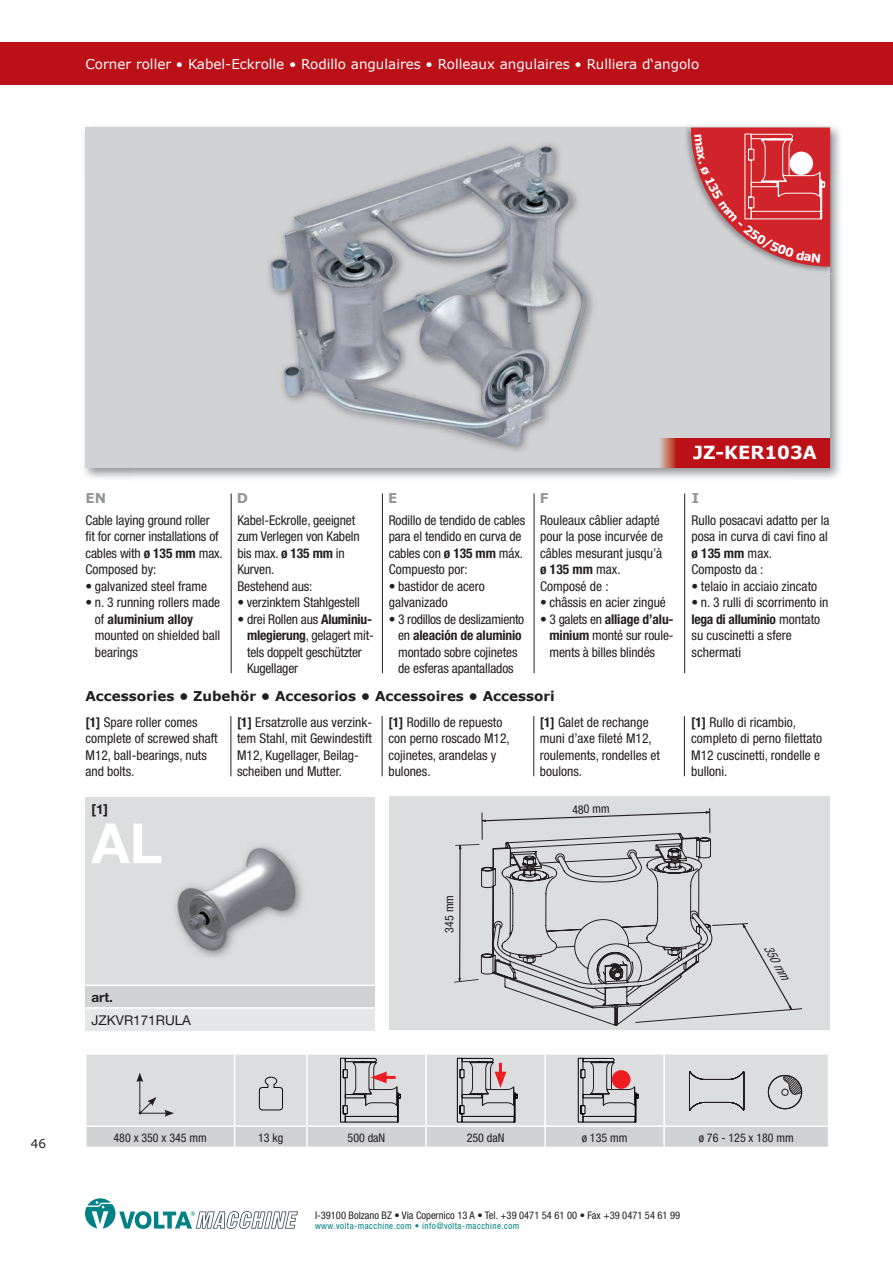
<style>
.page{position:relative;width:893px;height:1263px;background:#fff}
.page>*{position:absolute;margin:0;border:0;box-sizing:border-box;transform-origin:0 0}
.t1{font:700 55.5px "Helvetica Neue";color:#fff}
.t2{font:700 18px "Verdana";color:#fff}
.t3{font:condensed 13.5px/16.5px "Helvetica Neue";color:#231f20}
.t4{font:13.5px "Verdana";color:#fff}
.t5{font:700 13.5px "Verdana";color:#231f20}
.t6{font:13.5px "Helvetica Neue";color:#231f20}
.t7{font:700 13.5px "Helvetica Neue";color:#231f20}
.t8{font:700 13.5px "Verdana";color:#939598}
.t9{font:italic condensed 12.6px "Helvetica Neue";color:#231f20;scale:.96 1}
.t10{font:condensed 12px "Helvetica Neue";color:#231f20}
.t11{font:12px "Verdana";color:#231f20}
.t12{font:condensed 10.5px "Helvetica Neue";color:#231f20}
.t13{font:condensed 9px "Helvetica Neue";letter-spacing:.05em;color:#008185}
.s1{font-weight:700}
</style>
<div class="page">
<div style="left:389px;top:796px;width:441px;height:234px;background:#dcdddf"></div>
<svg style="left:87px;top:1054px;width:741px;height:3px;fill:#dcdddf"></svg>
<hr style="left:234px;top:1054px;width:1px;height:71px;background:#fff">
<hr style="left:306px;top:1054px;width:2px;height:71px;background:#fff">
<hr style="left:425px;top:1054px;width:2px;height:71px;background:#fff">
<hr style="left:544px;top:1054px;width:2px;height:71px;background:#fff">
<hr style="left:663px;top:1054px;width:2px;height:71px;background:#fff">
<svg style="left:85px;top:1198px;width:213px;height:31px"></svg>
<div style="left:0;top:43px;width:893px;height:42px;background:#bb1018"></div>
<div style="left:86px;top:797px;width:289px;height:188px;background:#dcdddf"></div>
<div style="left:86px;top:985px;width:289px;height:23px;background:#d1d2d4"></div>
<div style="left:86px;top:1008px;width:289px;height:22px;background:#e6e7e9"></div>
<hr style="left:86px;top:984px;width:289px;height:2px;background:#fff">
<hr style="left:86px;top:1007px;width:289px;height:2px;background:#fff">
<img style="left:84px;top:126px;width:756px;height:48px">
<img style="left:84px;top:174px;width:47px;height:305px">
<img style="left:792px;top:174px;width:48px;height:305px">
<div style="left:86px;top:128px;width:744px;height:340px;background:#d1d2d4"></div>
<hr style="left:382px;top:493px;width:1px;height:180px;background:#231f20">
<hr style="left:382px;top:716px;width:1px;height:60px;background:#231f20">
<hr style="left:231px;top:493px;width:1px;height:180px;background:#231f20">
<hr style="left:231px;top:716px;width:1px;height:60px;background:#231f20">
<hr style="left:534px;top:493px;width:1px;height:180px;background:#231f20">
<hr style="left:684px;top:493px;width:1px;height:180px;background:#231f20">
<img style="left:830px;top:438px;width:1px;height:30px">
<svg style="left:660px;top:438px;width:170px;height:30px;background:#bc191f"></svg>
<img style="left:269px;top:144px;width:324px;height:307px">
<img style="left:684px;top:125px;width:149px;height:148px">
<img style="left:684px;top:128px;width:146px;height:145px">
<svg style="left:533px;top:662px;width:153px;height:115px"></svg>
<img style="left:175px;top:846px;width:127px;height:111px">
<svg style="left:86px;top:1057px;width:742px;height:90px;background:#d2d1d3"></svg>
<div style="left:781px;top:1089px;width:7px;height:7px;border:1px solid #231f20;border-radius:50%"></div>
<div style="left:768px;top:1075px;width:34px;height:34px;border:1px solid #231f20;border-radius:50%"></div>
<svg style="left:369px;top:808px;width:433px;height:218px"></svg>
<svg style="left:691px;top:128px;width:139px;height:139px"></svg>
<p class="t4" style="left:86px;top:55px;width:615px">Corner roller • Kabel-Eckrolle • Rodillo angulaires • Rolleaux angulaires • Rulliera d‘angolo</p>
<h2 class="t2" style="left:693px;top:441px;width:125px">JZ-KER103A</h2>
<p class="t8" style="left:85px;top:489px;width:22px">EN</p>
<p class="t8" style="left:237px;top:489px;width:13px">D</p>
<p class="t8" style="left:388px;top:489px;width:11px">E</p>
<p class="t8" style="left:540px;top:489px;width:10px">F</p>
<p class="t8" style="left:692px;top:489px;width:9px">I</p>
<p class="t3" style="left:389px;top:511px;width:138px">Rodillo de tendido de cables para el tendido en curva de cables con <span class="s1">ø 135 mm</span> máx.<br>Compuesto por:</p>
<p class="t3" style="left:389px;top:577px;width:98px">• bastidor de acero galvanizado</p>
<p class="t3" style="left:389px;top:610px;width:137px;text-align:center">• 3 rodillos de deslizamiento en <span class="s1">aleación de aluminio </span>montado sobre cojinetes<br>de esferas apantallados</p>
<p class="t3" style="left:540px;top:511px;width:124px">Rouleaux câblier adapté pour la pose incurvée de câbles mesurant jusqu’à <span class="s1">ø 135 mm</span> max.<br>Composé de :</p>
<p class="t3" style="left:540px;top:594px;width:127px">• châssis en acier zingué</p>
<p class="t3" style="left:549px;top:610px;width:126px;text-align:justify;text-indent:-9px">• 3 galets en <span class="s1">alliage d’alu&shy;minium</span> monté sur roule&shy;ments à billes blindés</p>
<p class="t3" style="left:85px;top:512px;width:139px">Cable laying ground roller<br>fit for corner installations of cables with <span class="s1">ø 135 mm</span> max.<br>Composed by:</p>
<p class="t3" style="left:85px;top:578px;width:123px">• galvanized steel frame</p>
<p class="t3" style="left:95px;top:594px;width:127px;text-indent:-9px">• n. 3 running rollers made of <span class="s1">aluminium alloy </span>mounted on shielded ball bearings</p>
<p class="t3" style="left:237px;top:512px;width:124px">Kabel-Eckrolle, geeignet zum Verlegen von Kabeln bis max. <span class="s1">ø 135 mm</span> in<br>Kurven.<br>Bestehend aus:</p>
<p class="t3" style="left:237px;top:594px;width:124px">• verzinktem Stahlgestell</p>
<p class="t3" style="left:247px;top:611px;width:128px;text-indent:-10px">• drei Rollen aus <span class="s1">Aluminiu&shy;mlegierung</span>, gelagert mit&shy;tels doppelt geschützter<br>Kugellager</p>
<p class="t3" style="left:691px;top:512px;width:139px">Rullo posacavi adatto per la posa in curva di cavi fino al <span class="s1">ø 135 mm</span> max.<br>Composto da :</p>
<p class="t3" style="left:691px;top:578px;width:127px">• telaio in acciaio zincato</p>
<p class="t3" style="left:691px;top:594px;width:139px">• n. 3 rulli di scorrimento in <span class="s1">lega di alluminio</span> montato su cuscinetti a sfere schermati</p>
<p class="t5" style="left:86px;top:687px;width:471px">Accessories • Zubehör • Accesorios • Accessoires • Accessori</p>
<p class="t3" style="left:85px;top:714px;width:134px"><span class="s1">[1]</span> Spare roller comes complete of screwed shaft<br>M12, ball-bearings, nuts and bolts.</p>
<p class="t7" style="left:92px;top:800px;width:18px">[1]</p>
<h1 class="t1" style="left:92px;top:809px;width:72px">AL</h1>
<p class="t3" style="left:237px;top:714px;width:137px"><span class="s1">[1]</span> Ersatzrolle aus verzink&shy;tem Stahl, mit Gewindestift<br>M12, Kugellager, Beilag&shy;scheiben und Mutter.</p>
<p class="t3" style="left:388px;top:713px;width:123px"><span class="s1">[1]</span> Rodillo de repuesto con perno roscado M12, cojinetes, arandelas y bulones.</p>
<p class="t10" style="left:442px;top:932px;width:39px;rotate:-90deg">345 mm</p>
<p class="t7" style="left:92px;top:989px;width:23px">art.</p>
<p class="t6" style="left:92px;top:1012px;width:101px">JZKVR171RULA</p>
<p class="t3" style="left:540px;top:713px;width:122px"><span class="s1">[1]</span> Galet de rechange muni d’axe fileté M12, roulements, rondelles et boulons.</p>
<p class="t10" style="left:572px;top:803px;width:39px;rotate:-2deg">480 mm</p>
<p class="t3" style="left:691px;top:714px;width:132px"><span class="s1">[1]</span> Rullo di ricambio, completo di perno filettato<br>M12 cuscinetti, rondelle e bulloni.</p>
<p class="t9" style="left:774px;top:942px;width:41px;rotate:60deg">350 mm</p>
<p class="t11" style="left:31px;top:1136px;width:17px">46</p>
<p class="t10" style="left:114px;top:1130px;width:95px">480 x 350 x 345 mm</p>
<p class="t10" style="left:258px;top:1130px;width:27px">13 kg</p>
<p class="t10" style="left:348px;top:1130px;width:39px">500 daN</p>
<p class="t10" style="left:467px;top:1130px;width:39px">250 daN</p>
<p class="t10" style="left:582px;top:1130px;width:47px">ø 135 mm</p>
<p class="t10" style="left:699px;top:1130px;width:97px">ø 76 - 125 x 180 mm</p>
<p class="t12" style="left:315px;top:1209px;width:367px">I-39100 Bolzano BZ • Via Copernico 13 A • Tel. +39 0471 54 61 00 • Fax +39 0471 54 61 99</p>
<p class="t13" style="left:315px;top:1221px;width:206px">www.volta-macchine.com • info@volta-macchine.com</p>
</div>
